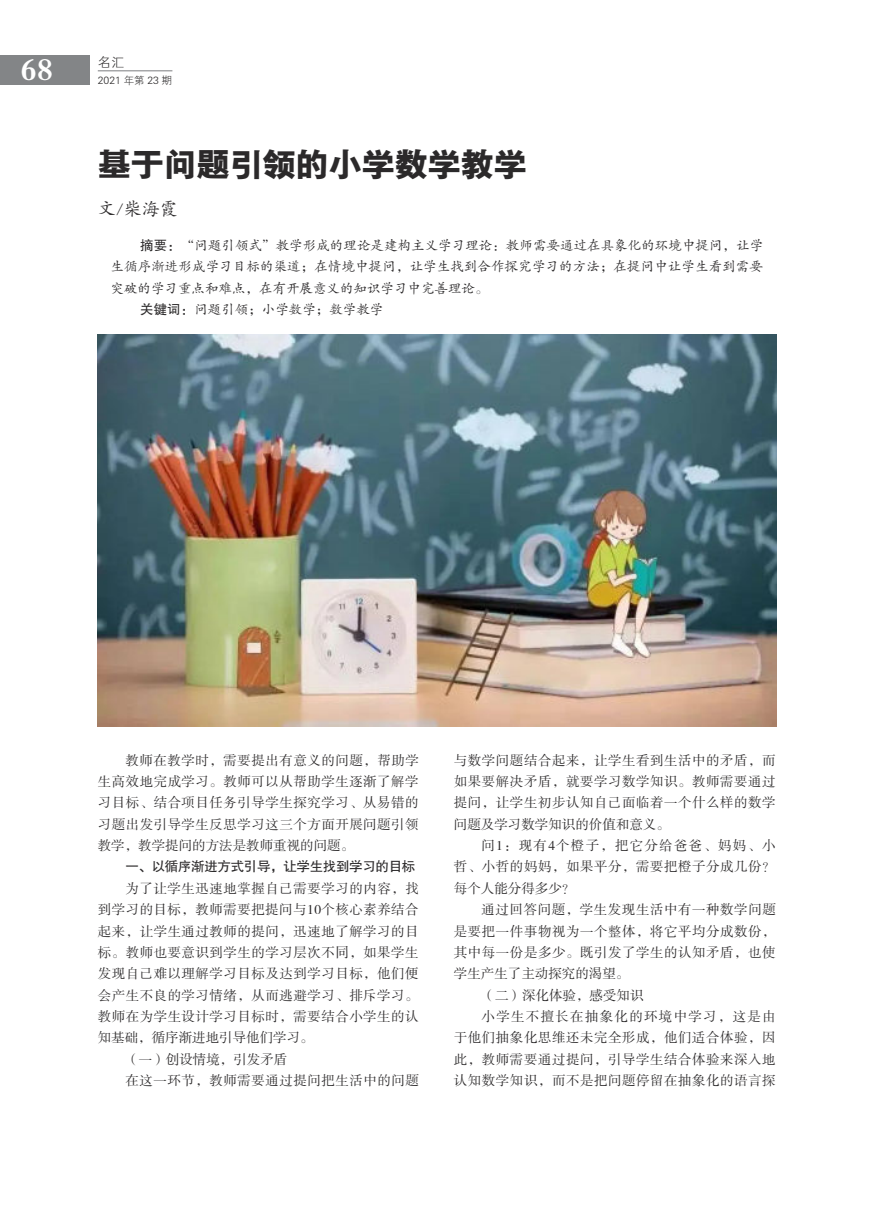
<style>
.page{position:relative;width:893px;height:1212px;background:#fff}
.page>*{position:absolute;margin:0;border:0;box-sizing:border-box;transform-origin:0 0}
.t1{font:33px "FZYDCHJW GB1 0";color:#2b292a}
.t2{font:33px "FZDBSK GBK1 0";color:#fff}
.t3{font:18px "FZKTK GBK1 0";color:#2b292a}
.t4{font:13.5px/21.3px "FZSSK GBK1 0";letter-spacing:.035em;color:#2b292a;text-align:justify}
.t5{font:13.5px "FZKTK GBK1 0";letter-spacing:.005em;color:#2b292a}
.t6{font:13.5px "FZSSK GBK1 0";color:#2b292a}
.t7{font:13.5px "FZHTK GBK1 0";letter-spacing:-.025em;color:#2b292a}
.t8{font:13.5px "FZSSK GBK1 0";letter-spacing:.095em;color:#2b292a}
.t9{font:13.5px "FZXH1 JW GB1 0";color:#2b292a}
.t10{font:10.5px "FZXH1 JW GB1 0";color:#2b292a}
.s1{font-family:"FZHTK GBK1 0"}
</style>
<div class="page">
<div style="left:0;top:55px;width:90px;height:30px;background:#838587"></div>
<hr style="left:98px;top:70px;width:74px;height:1px;background:#838587">
<img style="left:98px;top:335px;width:678px;height:392px">
<h1 class="t2" style="left:20px;top:50px;width:34px">68</h1>
<p class="t9" style="left:98px;top:55px;width:28px">名汇</p>
<p class="t10" style="left:98px;top:74px;width:76px">2021 年第 23 期</p>
<h1 class="t1" style="left:98px;top:146px;width:430px">基于问题引领的小学数学教学</h1>
<h2 class="t3" style="left:98px;top:199px;width:82px">文/柴海霞</h2>
<p class="t5" style="left:140px;top:238px;width:624px"><span class="s1">摘要：</span>“问题引领式”教学形成的理论是建构主义学习理论：教师需要通过在具象化的环境中提问，让学</p>
<p class="t5" style="left:111px;top:260px;width:654px">生循序渐进形成学习目标的渠道；在情境中提问，让学生找到合作探究学习的方法；在提问中让学生看到需要</p>
<p class="t5" style="left:111px;top:281px;width:379px">突破的学习重点和难点，在有开展意义的知识学习中完善理论。</p>
<p class="t5" style="left:140px;top:302px;width:244px"><span class="s1">关键词：</span>问题引领；小学数学；数学教学</p>
<p class="t4" style="left:98px;top:750px;width:323px;text-indent:28px">教师在教学时，需要提出有意义的问题，帮助学生高效地完成学习。教师可以从帮助学生逐渐了解学习目标、结合项目任务引导学生探究学习、从易错的习题出发引导学生反思学习这三个方面开展问题引领教学，教学提问的方法是教师重视的问题。</p>
<p class="t7" style="left:125px;top:859px;width:291px">一、以循序渐进方式引导，让学生找到学习的目标</p>
<p class="t4" style="left:125px;top:878px;width:295px">为了让学生迅速地掌握自己需要学习的内容，找</p>
<p class="t4" style="left:98px;top:899px;width:322px">到学习的目标，教师需要把提问与10个核心素养结合</p>
<p class="t4" style="left:98px;top:921px;width:322px">起来，让学生通过教师的提问，迅速地了解学习的目</p>
<p class="t4" style="left:98px;top:942px;width:322px">标。教师也要意识到学生的学习层次不同，如果学生</p>
<p class="t4" style="left:98px;top:964px;width:322px">发现自己难以理解学习目标及达到学习目标，他们便</p>
<p class="t4" style="left:98px;top:985px;width:322px">会产生不良的学习情绪，从而逃避学习、排斥学习。</p>
<p class="t4" style="left:98px;top:1006px;width:322px">教师在为学生设计学习目标时，需要结合小学生的认</p>
<p class="t6" style="left:98px;top:1031px;width:217px">知基础，循序渐进地引导他们学习。</p>
<p class="t6" style="left:125px;top:1052px;width:164px">（一）创设情境，引发矛盾</p>
<p class="t4" style="left:125px;top:1070px;width:295px">在这一环节，教师需要通过提问把生活中的问题</p>
<p class="t4" style="left:454px;top:750px;width:323px">与数学问题结合起来，让学生看到生活中的矛盾，而如果要解决矛盾，就要学习数学知识。教师需要通过提问，让学生初步认知自己面临着一个什么样的数学问题及学习数学知识的价值和意义。</p>
<p class="t4" style="left:454px;top:835px;width:323px;text-indent:28px">问1：现有4个橙子，把它分给爸爸、妈妈、小哲、小哲的妈妈，如果平分，需要把橙子分成几份？每个人能分得多少？</p>
<p class="t4" style="left:482px;top:899px;width:296px">通过回答问题，学生发现生活中有一种数学问题</p>
<p class="t4" style="left:454px;top:921px;width:323px">是要把一件事物视为一个整体，将它平均分成数份，</p>
<p class="t4" style="left:454px;top:942px;width:323px">其中每一份是多少。既引发了学生的认知矛盾，也使</p>
<p class="t6" style="left:454px;top:966px;width:177px">学生产生了主动探究的渴望。</p>
<p class="t6" style="left:482px;top:988px;width:163px">（二）深化体验，感受知识</p>
<p class="t8" style="left:482px;top:1009px;width:296px">小学生不擅长在抽象化的环境中学习，这是由</p>
<p class="t4" style="left:454px;top:1028px;width:323px">于他们抽象化思维还未完全形成，他们适合体验，因</p>
<p class="t4" style="left:454px;top:1049px;width:323px">此，教师需要通过提问，引导学生结合体验来深入地</p>
<p class="t4" style="left:454px;top:1070px;width:323px">认知数学知识，而不是把问题停留在抽象化的语言探</p>
</div>
